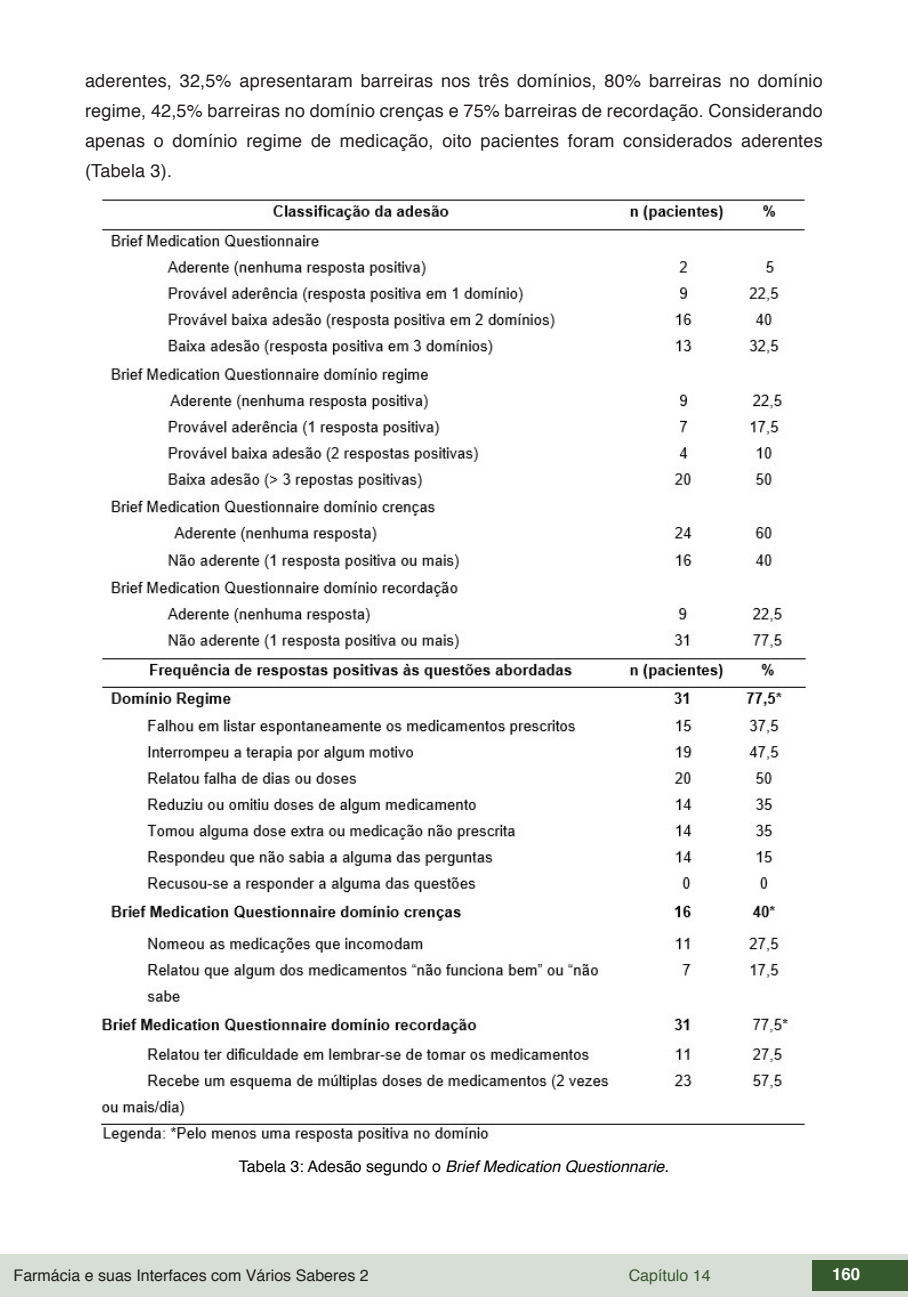
<style>
.page{position:relative;width:908px;height:1304px;background:#fff}
.page>*{position:absolute;margin:0;border:0;box-sizing:border-box;transform-origin:0 0}
.txt{font:18px/30px "Helvetica";letter-spacing:.01em;color:#231f20;text-align:justify}
.t1{font:700 16.8px "Helvetica";color:#fff}
.imagens_graf_tab{font:italic 16px "Helvetica";color:#000}
.t2{font:16px "Helvetica";color:#231f20}
.t3{font:16px "Helvetica";color:#36592e}
.s1{font-style:normal}
</style>
<div class="page">
<div style="left:0;top:1254px;width:906px;height:43px;background:#d7ded5"></div>
<div style="left:812px;top:1261px;width:95px;height:30px;background:#36592e"></div>
<img style="left:101px;top:199px;width:705px;height:942px">
<p class="txt" style="left:85px;top:66px;width:738px">aderentes, 32,5% apresentaram barreiras nos três domínios, 80% barreiras no domínio regime, 42,5% barreiras no domínio crenças e 75% barreiras de recordação. Considerando apenas o domínio regime de medicação, oito pacientes foram considerados aderentes (Tabela 3).</p>
<p class="imagens_graf_tab" style="left:239px;top:1154px;width:431px"><span class="s1">Tabela 3: Adesão segundo o</span> Brief Medication Questionnarie.</p>
<p class="t2" style="left:14px;top:1263px;width:356px">Farmácia e suas Interfaces com Vários Saberes 2</p>
<p class="t3" style="left:628px;top:1263px;width:83px">Capítulo 14</p>
<p class="t1" style="left:831px;top:1261px;width:30px">160</p>
</div>
